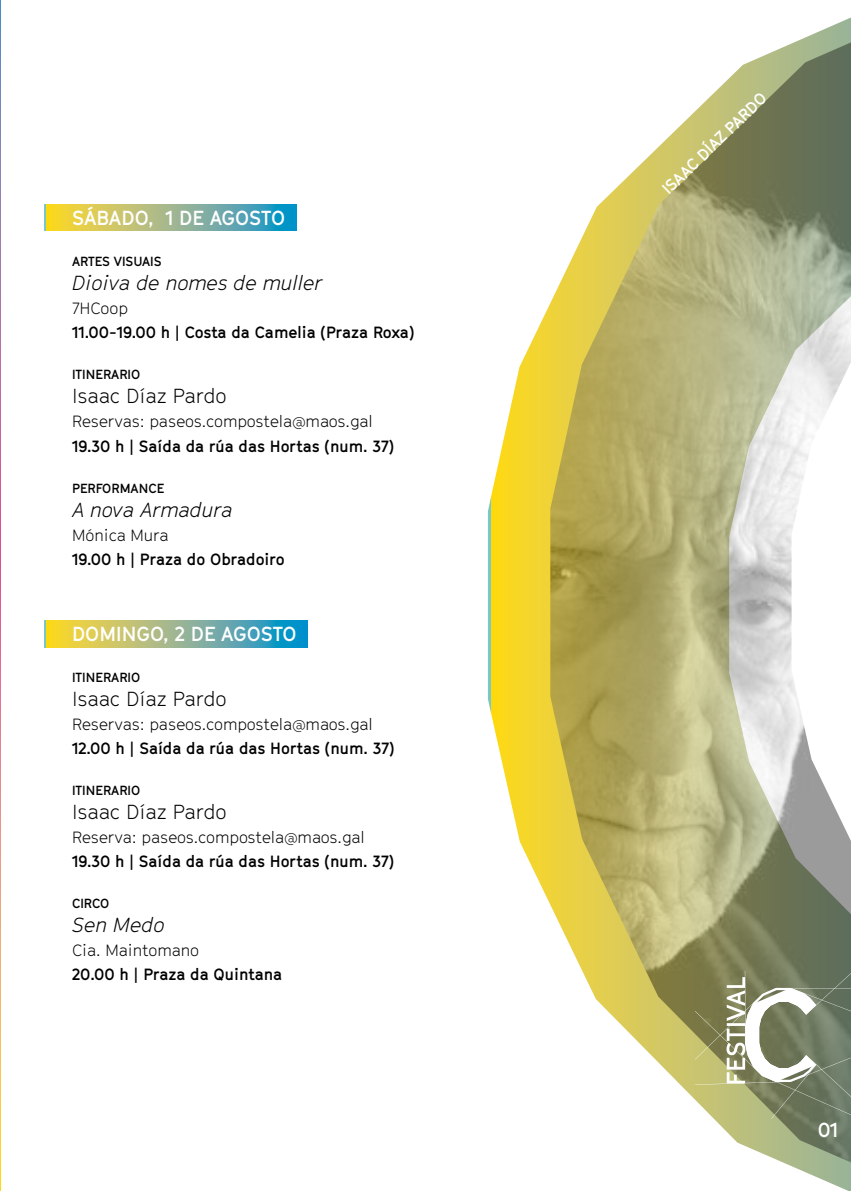
<style>
.page{position:relative;width:851px;height:1191px;background:#fff}
.page>*{position:absolute;margin:0;border:0;box-sizing:border-box;transform-origin:0 0}
.t1{font:300 20px "GT Cinetype";color:#000}
.t2{font:italic 300 20px "GT Cinetype";color:#000}
.t3{font:700 20px "GT Cinetype";color:#fff}
.t4{font:700 16px "GT Cinetype";color:#000}
.t5{font:300 16px "GT Cinetype";color:#000}
.t6{font:700 16px "GT Cinetype";color:#fff}
.t7{font:700 13px "GT Cinetype";color:#000}
</style>
<div class="page">
<svg style="left:0;top:0;width:1px;height:1191px"></svg>
<svg style="left:45px;top:204px;width:251px;height:26px;background:#94b686"></svg>
<svg style="left:45px;top:621px;width:262px;height:26px;background:#8eb489"></svg>
<svg style="left:488px;top:18px;width:362px;height:1173px"></svg>
<img style="left:550px;top:41px;width:300px;height:1122px">
<hr style="left:744px;top:971px;width:1px;height:73px;background:#fff">
<svg style="left:694px;top:973px;width:156px;height:145px;background:#939978"></svg>
<p class="t3" style="left:72px;top:206px;width:214px">SÁBADO, 1 DE AGOSTO</p>
<p class="t7" style="left:72px;top:254px;width:91px">ARTES VISUAIS</p>
<p class="t2" style="left:72px;top:271px;width:252px">Dioiva de nomes de muller</p>
<p class="t5" style="left:72px;top:299px;width:57px">7HCoop</p>
<p class="t4" style="left:72px;top:323px;width:344px">11.00-19.00 h | Costa da Camelia (Praza Roxa)</p>
<p class="t7" style="left:72px;top:367px;width:70px">ITINERARIO</p>
<p class="t1" style="left:72px;top:384px;width:156px">Isaac Díaz Pardo</p>
<p class="t5" style="left:72px;top:412px;width:302px">Reservas: paseos.compostela@maos.gal</p>
<p class="t4" style="left:72px;top:436px;width:323px">19.30 h | Saída da rúa das Hortas (num. 37)</p>
<p class="t7" style="left:72px;top:480px;width:94px">PERFORMANCE</p>
<p class="t2" style="left:72px;top:497px;width:162px">A nova Armadura</p>
<p class="t5" style="left:72px;top:525px;width:98px">Mónica Mura</p>
<p class="t4" style="left:72px;top:549px;width:214px">19.00 h | Praza do Obradoiro</p>
<p class="t3" style="left:72px;top:621px;width:226px">DOMINGO, 2 DE AGOSTO</p>
<p class="t7" style="left:72px;top:669px;width:70px">ITINERARIO</p>
<p class="t1" style="left:72px;top:687px;width:156px">Isaac Díaz Pardo</p>
<p class="t5" style="left:72px;top:715px;width:302px">Reservas: paseos.compostela@maos.gal</p>
<p class="t4" style="left:72px;top:738px;width:324px">12.00 h | Saída da rúa das Hortas (num. 37)</p>
<p class="t7" style="left:72px;top:782px;width:70px">ITINERARIO</p>
<p class="t1" style="left:72px;top:800px;width:156px">Isaac Díaz Pardo</p>
<p class="t5" style="left:72px;top:828px;width:294px">Reserva: paseos.compostela@maos.gal</p>
<p class="t4" style="left:72px;top:851px;width:323px">19.30 h | Saída da rúa das Hortas (num. 37)</p>
<p class="t7" style="left:72px;top:895px;width:39px">CIRCO</p>
<p class="t2" style="left:72px;top:913px;width:94px">Sen Medo</p>
<p class="t5" style="left:72px;top:941px;width:129px">Cia. Maintomano</p>
<p class="t4" style="left:72px;top:964px;width:212px">20.00 h | Praza da Quintana</p>
<p class="t6" style="left:658px;top:184px;width:139px;rotate:-44deg">ISAAC DÍAZ PARDO</p>
<p class="t3" style="left:817px;top:1117px;width:22px">01</p>
</div>
